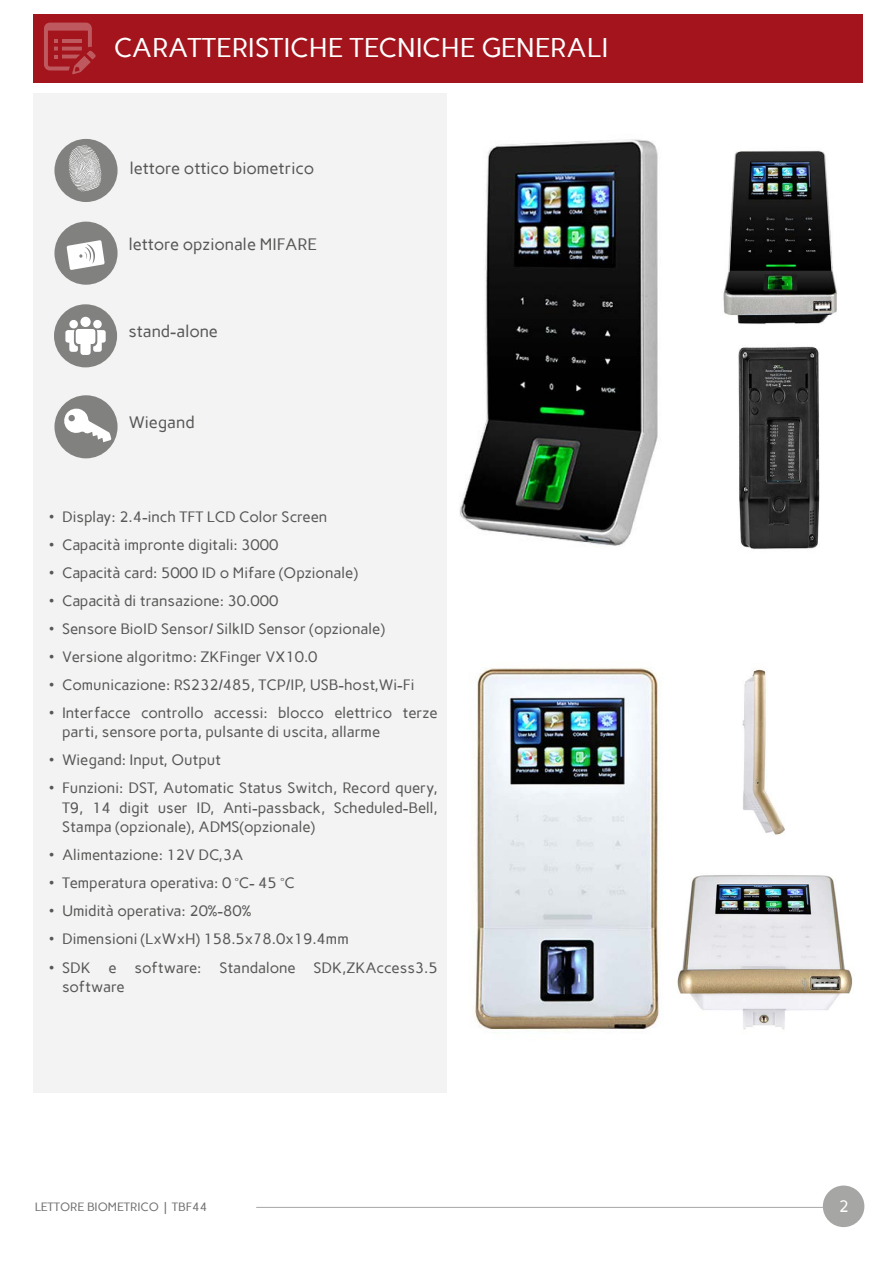
<style>
.page{position:relative;width:893px;height:1263px;background:#fff}
.page>*{position:absolute;margin:0;border:0;box-sizing:border-box;transform-origin:0 0}
.t1{font:27px "Carme";color:#fff}
.t2{font:16.5px "Carme";letter-spacing:-.005em;color:#575756}
.t3{font:16.5px "Carme";color:#fff}
.t4{font:15px/19.5px "Carme";color:#575756}
.t5{font:12px "Carme";color:#1a171b}
</style>
<div class="page">
<div style="left:823px;top:1185px;width:41px;height:42px;background:#a6a6a5;border-radius:50%"></div>
<hr style="left:256px;top:1207px;width:567px;height:1px;background:#575756">
<div style="left:33px;top:94px;width:413px;height:999px;background:#f3f3f3"></div>
<div style="left:33px;top:14px;width:830px;height:69px;background:#a3141c"></div>
<svg style="left:44px;top:23px;width:52px;height:51px"></svg>
<div style="left:54px;top:222px;width:64px;height:63px;background:#818180;border-radius:50%"></div>
<svg style="left:67px;top:240px;width:38px;height:30px"></svg>
<div style="left:54px;top:304px;width:63px;height:63px;background:#818180;border-radius:50%"></div>
<svg style="left:65px;top:329px;width:41px;height:26px"></svg>
<div style="left:80px;top:317px;width:11px;height:10px;background:#fff;border-radius:50%"></div>
<div style="left:69px;top:320px;width:9px;height:8px;background:#fff;border-radius:50%"></div>
<div style="left:93px;top:320px;width:9px;height:8px;background:#fff;border-radius:50%"></div>
<div style="left:54px;top:139px;width:64px;height:63px;background:#818180;border-radius:50%"></div>
<svg style="left:69px;top:146px;width:32px;height:46px"></svg>
<div style="left:54px;top:395px;width:64px;height:63px;background:#818180;border-radius:50%"></div>
<svg style="left:64px;top:407px;width:47px;height:35px"></svg>
<img style="left:459px;top:139px;width:199px;height:407px">
<img style="left:723px;top:150px;width:114px;height:174px">
<img style="left:738px;top:346px;width:82px;height:203px">
<img style="left:475px;top:667px;width:186px;height:364px">
<img style="left:742px;top:669px;width:43px;height:166px">
<img style="left:677px;top:875px;width:176px;height:155px">
<h1 class="t1" style="left:114px;top:31px;width:496px">CARATTERISTICHE TECNICHE GENERALI</h1>
<p class="t2" style="left:130px;top:158px;width:186px">lettore ottico biometrico</p>
<p class="t2" style="left:129px;top:235px;width:190px">lettore opzionale MIFARE</p>
<p class="t2" style="left:128px;top:322px;width:91px">stand-alone</p>
<p class="t2" style="left:129px;top:413px;width:67px">Wiegand</p>
<p class="t4" style="left:49px;top:507px;width:280px">• Display: 2.4-inch TFT LCD Color Screen</p>
<p class="t4" style="left:49px;top:535px;width:231px">• Capacità impronte digitali: 3000</p>
<p class="t4" style="left:49px;top:563px;width:310px">• Capacità card: 5000 ID o Mifare (Opzionale)</p>
<p class="t4" style="left:49px;top:591px;width:231px">• Capacità di transazione: 30.000</p>
<p class="t4" style="left:49px;top:619px;width:337px">• Sensore BioID Sensor/ SilkID Sensor (opzionale)</p>
<p class="t4" style="left:49px;top:647px;width:270px">• Versione algoritmo: ZKFinger VX10.0</p>
<p class="t4" style="left:49px;top:675px;width:367px">• Comunicazione: RS232/485, TCP/IP, USB-host,Wi-Fi</p>
<p class="t4" style="left:62px;top:703px;width:377px;text-indent:-13px">• Interfacce controllo accessi: blocco elettrico terze parti, sensore porta, pulsante di uscita, allarme</p>
<p class="t4" style="left:49px;top:750px;width:173px">• Wiegand: Input, Output</p>
<p class="t4" style="left:62px;top:778px;width:377px;text-align:justify;text-indent:-13px">• Funzioni: DST, Automatic Status Switch, Record query, T9, 14 digit user ID, Anti-passback, Scheduled-Bell, Stampa (opzionale), ADMS(opzionale)</p>
<p class="t4" style="left:49px;top:845px;width:196px">• Alimentazione: 12V DC,3A</p>
<p class="t4" style="left:49px;top:873px;width:247px">• Temperatura operativa: 0 °C- 45 °C</p>
<p class="t4" style="left:49px;top:901px;width:204px">• Umidità operativa: 20%-80%</p>
<p class="t4" style="left:49px;top:929px;width:301px">• Dimensioni (LxWxH) 158.5x78.0x19.4mm</p>
<p class="t4" style="left:62px;top:957px;width:377px;text-indent:-13px">• SDK e software: Standalone SDK,ZKAccess3.5 software</p>
<p class="t5" style="left:34px;top:1200px;width:175px">LETTORE BIOMETRICO | TBF44</p>
<p class="t3" style="left:839px;top:1196px;width:12px">2</p>
</div>
